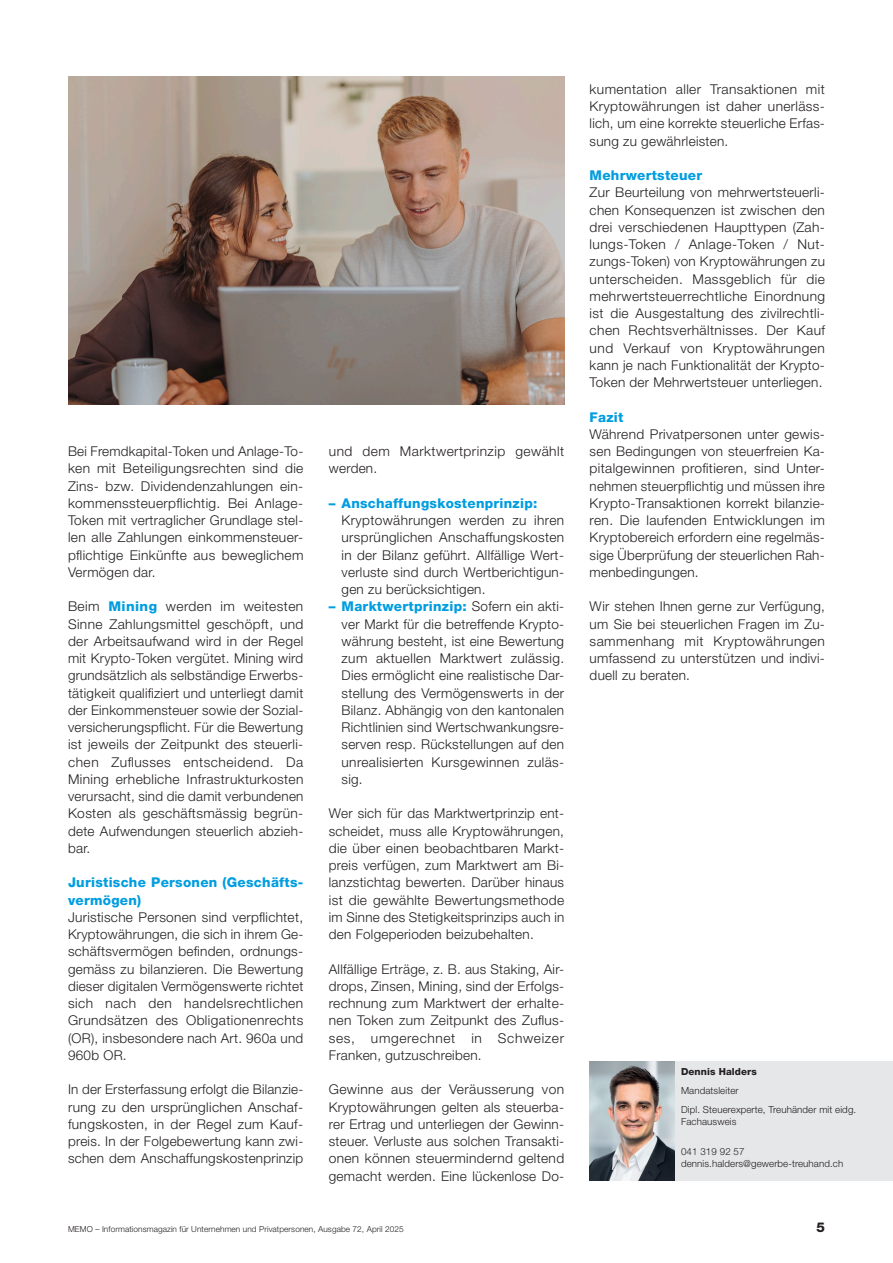
<style>
.page{position:relative;width:893px;height:1263px;background:#fff}
.page>*{position:absolute;margin:0;border:0;box-sizing:border-box;transform-origin:0 0}
._04_Grundtext{font:300 13.5px/17.2px "Helvetica Neue LT Pro";letter-spacing:.02em;color:#231f20;text-align:justify}
._04_Grundtext-2{font:800 13.5px/17.2px "Helvetica Neue LT Pro";letter-spacing:.02em;color:#009de0}
.t1{font:800 13.5px "Helvetica Neue LT Pro";color:#231f20}
._06_Autor{font:300 9.75px/11.7px "Helvetica Neue LT Std";letter-spacing:.01em;color:#231f20}
._06_Autor_Name{font:800 9.75px "Helvetica Neue LT Pro";letter-spacing:.01em;color:#231f20}
.t2{font:300 8.25px "Helvetica Neue LT Pro";letter-spacing:.01em;color:#231f20}
.s1{font-weight:800;color:#009de0}
</style>
<div class="page">
<div style="left:675px;top:1061px;width:218px;height:120px;background:#e6e7e9"></div>
<img style="left:590px;top:1061px;width:85px;height:120px">
<img style="left:68px;top:77px;width:496px;height:327px">
<p class="_04_Grundtext" style="left:68px;top:442px;width:237px">Bei Fremdkapital-Token und Anlage-To&shy;ken mit Beteiligungsrechten sind die Zins- bzw. Dividendenzahlungen ein&shy;kommenssteuerpflichtig. Bei Anlage-Token mit vertraglicher Grundlage stel&shy;len alle Zahlungen einkommensteuer&shy;pflichtige Einkünfte aus beweglichem Vermögen dar.</p>
<p class="_04_Grundtext" style="left:68px;top:598px;width:237px">Beim <span class="s1">Mining</span> werden im weitesten Sinne Zahlungsmittel geschöpft, und der Arbeitsaufwand wird in der Regel mit Krypto-Token vergütet. Mining wird grundsätzlich als selbständige Erwerbs&shy;tätigkeit qualifiziert und unterliegt damit der Einkommensteuer sowie der Sozial&shy;versicherungspflicht. Für die Bewertung ist jeweils der Zeitpunkt des steuerli&shy;chen Zuflusses entscheidend. Da Mining erhebliche Infrastrukturkosten verursacht, sind die damit verbundenen Kosten als geschäftsmässig begrün&shy;dete Aufwendungen steuerlich abzieh&shy;bar.</p>
<p class="_04_Grundtext-2" style="left:68px;top:874px;width:237px">Juristische Personen (Geschäfts&shy;vermögen)</p>
<p class="_04_Grundtext" style="left:68px;top:908px;width:237px">Juristische Personen sind verpflichtet, Kryptowährungen, die sich in ihrem Ge&shy;schäftsvermögen befinden, ordnungs&shy;gemäss zu bilanzieren. Die Bewertung dieser digitalen Vermögenswerte richtet sich nach den handelsrechtlichen Grundsätzen des Obligationenrechts (OR), insbesondere nach Art. 960a und 960b OR.</p>
<p class="_04_Grundtext" style="left:68px;top:1081px;width:237px">In der Ersterfassung erfolgt die Bilanzie&shy;rung zu den ursprünglichen Anschaf&shy;fungskosten, in der Regel zum Kauf&shy;preis. In der Folgebewertung kann zwi&shy;schen dem Anschaffungskostenprinzip</p>
<p class="_04_Grundtext" style="left:329px;top:442px;width:237px">und dem Marktwertprinzip gewählt werden.</p>
<p class="_04_Grundtext" style="left:342px;top:494px;width:224px;text-align:left;text-indent:-13px"><span class="s1">– Anschaffungskostenprinzip:<br></span>Kryptowährungen werden zu ihren ursprünglichen Anschaffungskosten in der Bilanz geführt. Allfällige Wert&shy;verluste sind durch Wertberichtigun&shy;gen zu berücksichtigen.</p>
<p class="_04_Grundtext" style="left:342px;top:598px;width:224px;text-indent:-13px"><span class="s1">– Marktwertprinzip:</span> Sofern ein akti&shy;ver Markt für die betreffende Krypto&shy;währung besteht, ist eine Bewertung zum aktuellen Marktwert zulässig.<br>Dies ermöglicht eine realistische Dar&shy;stellung des Vermögenswerts in der Bilanz. Abhängig von den kantonalen Richtlinien sind Wertschwankungsre&shy;serven resp. Rückstellungen auf den unrealisierten Kursgewinnen zuläs&shy;sig.</p>
<p class="_04_Grundtext" style="left:329px;top:805px;width:237px">Wer sich für das Marktwertprinzip ent&shy;scheidet, muss alle Kryptowährungen, die über einen beobachtbaren Markt&shy;preis verfügen, zum Marktwert am Bi&shy;lanzstichtag bewerten. Darüber hinaus ist die gewählte Bewertungsmethode im Sinne des Stetigkeitsprinzips auch in den Folgeperioden beizubehalten.</p>
<p class="_04_Grundtext" style="left:329px;top:960px;width:237px">Allfällige Erträge, z. B. aus Staking, Air&shy;drops, Zinsen, Mining, sind der Erfolgs&shy;rechnung zum Marktwert der erhalte&shy;nen Token zum Zeitpunkt des Zuflus&shy;ses, umgerechnet in Schweizer Franken, gutzuschreiben.</p>
<p class="_04_Grundtext" style="left:329px;top:1081px;width:237px">Gewinne aus der Veräusserung von Kryptowährungen gelten als steuerba&shy;rer Ertrag und unterliegen der Gewinn&shy;steuer. Verluste aus solchen Transakti&shy;onen können steuermindernd geltend gemacht werden. Eine lückenlose Do-</p>
<p class="_04_Grundtext" style="left:590px;top:80px;width:237px">kumentation aller Transaktionen mit Kryptowährungen ist daher unerläss&shy;lich, um eine korrekte steuerliche Erfas&shy;sung zu gewährleisten.</p>
<p class="_04_Grundtext-2" style="left:590px;top:167px;width:114px">Mehrwertsteuer</p>
<p class="_04_Grundtext" style="left:590px;top:184px;width:237px">Zur Beurteilung von mehrwertsteuerli&shy;chen Konsequenzen ist zwischen den drei verschiedenen Haupttypen (Zah&shy;lungs-Token / Anlage-Token / Nut&shy;zungs-Token) von Kryptowährungen zu unterscheiden. Massgeblich für die mehrwertsteuerrechtliche Einordnung ist die Ausgestaltung des zivilrechtli&shy;chen Rechtsverhältnisses. Der Kauf und Verkauf von Kryptowährungen kann je nach Funktionalität der Krypto-Token der Mehrwertsteuer unterliegen.</p>
<p class="_04_Grundtext-2" style="left:590px;top:408px;width:35px">Fazit</p>
<p class="_04_Grundtext" style="left:590px;top:425px;width:237px">Während Privatpersonen unter gewis&shy;sen Bedingungen von steuerfreien Ka&shy;pitalgewinnen profitieren, sind Unter&shy;nehmen steuerpflichtig und müssen ihre Krypto-Transaktionen korrekt bilanzie&shy;ren. Die laufenden Entwicklungen im Kryptobereich erfordern eine regelmäs&shy;sige Überprüfung der steuerlichen Rah&shy;menbedingungen.</p>
<p class="_04_Grundtext" style="left:590px;top:598px;width:237px">Wir stehen Ihnen gerne zur Verfügung, um Sie bei steuerlichen Fragen im Zu&shy;sammenhang mit Kryptowährungen umfassend zu unterstützen und indivi&shy;duell zu beraten.</p>
<p class="_06_Autor_Name" style="left:681px;top:1066px;width:77px">Dennis Halders</p>
<p class="_06_Autor" style="left:681px;top:1084px;width:59px">Mandatsleiter</p>
<p class="_06_Autor" style="left:681px;top:1103px;width:177px">Dipl. Steuerexperte, Treuhänder mit eidg.<br>Fachausweis</p>
<p class="_06_Autor" style="left:681px;top:1146px;width:164px">041 319 92 57 dennis.halders@gewerbe-treuhand.ch</p>
<p class="t2" style="left:68px;top:1224px;width:337px">MEMO – Informationsmagazin für Unternehmen und Privatpersonen, Ausgabe 72, April 2025</p>
<p class="t1" style="left:816px;top:1219px;width:10px">5</p>
</div>
